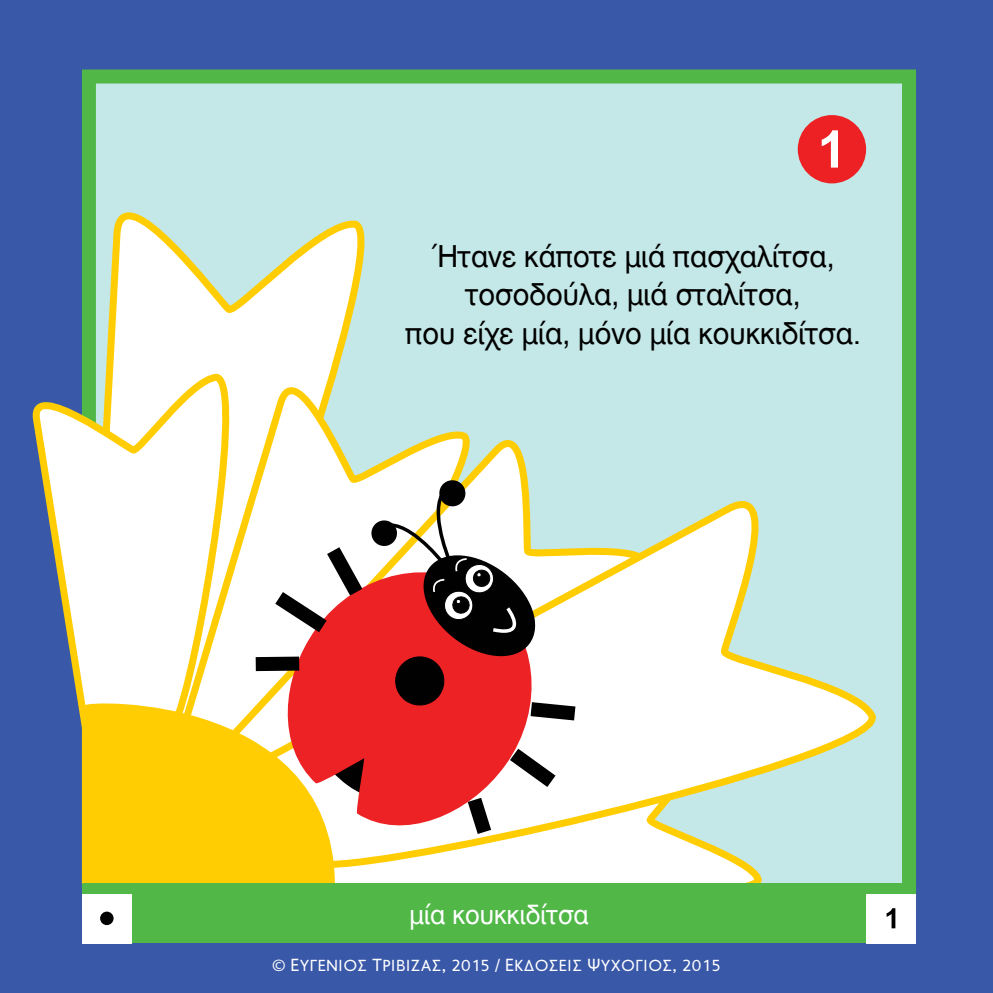
<style>
.page{position:relative;width:993px;height:993px;background:#fff}
.page>*{position:absolute;margin:0;border:0;box-sizing:border-box;transform-origin:0 0}
.t1{font:29.75px/38.5px "UB Helvetica";color:#000;text-align:center;scale:.95 1}
.t2{font:26.25px "UB Helvetica";color:#fff;scale:.95 1}
.t3{font:16.28px "PF Transport";letter-spacing:.05em;color:#fff}
.s1{font-size:17.68px}
</style>
<div class="page">
<div style="left:0;top:0;width:992px;height:992px;background:#3958a8"></div>
<div style="left:92px;top:78px;width:818px;height:828px;background:#c4e7e7"></div>
<div style="left:82px;top:69px;width:833px;height:844px;border:14px solid #51b848"></div>
<svg style="left:82px;top:160px;width:283px;height:208px"></svg>
<svg style="left:157px;top:344px;width:208px;height:58px"></svg>
<svg style="left:248px;top:402px;width:278px;height:63px"></svg>
<svg style="left:248px;top:465px;width:628px;height:418px"></svg>
<svg style="left:248px;top:531px;width:342px;height:318px;background:#e69e99"></svg>
<svg style="left:32px;top:368px;width:216px;height:354px;background:#e2e2d6"></svg>
<svg style="left:81px;top:693px;width:265px;height:200px;background:#f3b995"></svg>
<svg style="left:368px;top:475px;width:177px;height:233px;background:#b67871"></svg>
<div style="left:797px;top:115px;width:68px;height:68px;background:#ed2024;border-radius:50%"></div>
<svg style="left:821px;top:130px;width:16px;height:37px"></svg>
<svg style="left:82px;top:714px;width:253px;height:171px;background:#fdc618"></svg>
<div style="left:83px;top:883px;width:822px;height:60px;background:#51b848"></div>
<div style="left:82px;top:893px;width:49px;height:50px;background:#fff"></div>
<div style="left:100px;top:911px;width:13px;height:13px;background:#010101;border-radius:50%"></div>
<div style="left:866px;top:893px;width:49px;height:50px;background:#fff"></div>
<svg style="left:886px;top:908px;width:9px;height:20px"></svg>
<p class="t1" style="left:405px;top:236px;width:480px">Ήτανε κάποτε μιά πασχαλίτσα, τοσοδούλα, μιά σταλίτσα,<br>που είχε μία, μόνο μία κουκκιδίτσα.</p>
<p class="t2" style="left:409px;top:898px;width:190px">μία κουκκιδίτσα</p>
<p class="t3" style="left:272px;top:956px;width:273px">© <span class="s1">Ε</span>ΥΓΕΝΙΟΣ <span class="s1">Τ</span>ΡΙΒΙΖΑΣ, 2015 / <span class="s1">ε</span>κδοσεισ</p>
<p class="t3" style="left:587px;top:956px;width:135px"><span class="s1">Ψ</span>υχοΓιοσ, 2015</p>
</div>
